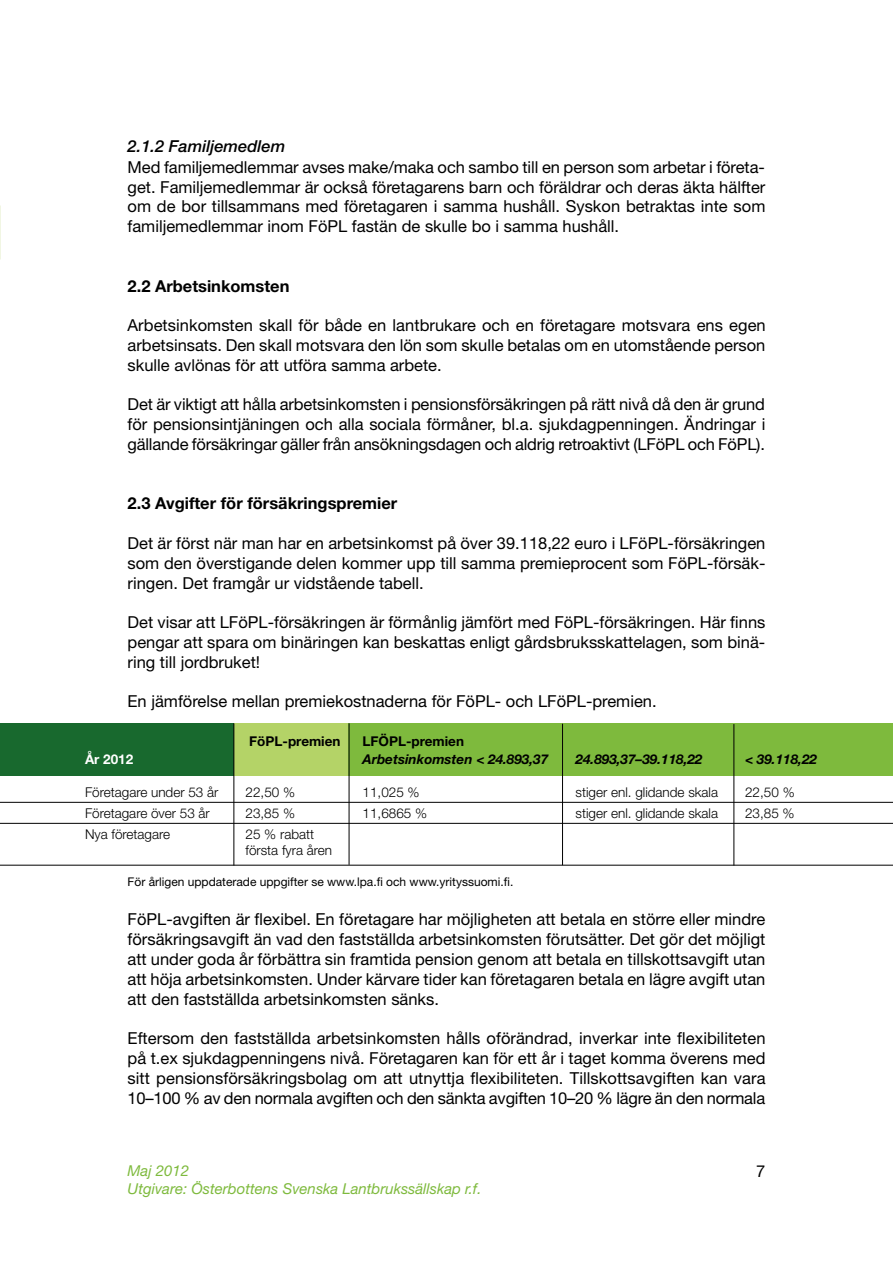
<style>
.page{position:relative;width:893px;height:1263px;background:#fff}
.page>*{position:absolute;margin:0;border:0;box-sizing:border-box;transform-origin:0 0}
.t1{font:16.5px/19.8px "Helvetica Neue LT Std";color:#000;text-align:justify}
.t2{font:700 16.5px "Helvetica Neue LT Std";color:#000}
.t3{font:italic 500 16.5px "Helvetica Neue LT Std";color:#000}
.t4{font:italic 15px "Helvetica Neue LT Std";color:#7eba3d}
.t5{font:300 13.5px/16.2px "Helvetica Neue LT Std";color:#000}
.t6{font:italic 700 13.5px "Helvetica Neue LT Std";color:#000}
.t7{font:700 13.5px "Helvetica Neue LT Std";color:#000}
.t8{font:700 13.5px "Helvetica Neue LT Std";color:#fff}
.t9{font:12px "Helvetica Neue LT Std";color:#000}
</style>
<div class="page">
<div style="left:0;top:723px;width:234px;height:53px;background:#18692e"></div>
<div style="left:234px;top:723px;width:115px;height:53px;background:#b4d367"></div>
<div style="left:349px;top:723px;width:544px;height:53px;background:#7eba3d"></div>
<hr style="left:0;top:865px;width:893px;height:1px;background:#000">
<hr style="left:0;top:802px;width:893px;height:1px;background:#000">
<hr style="left:0;top:823px;width:893px;height:1px;background:#000">
<hr style="left:233px;top:723px;width:1px;height:142px;background:#000">
<hr style="left:349px;top:723px;width:1px;height:142px;background:#000">
<hr style="left:562px;top:724px;width:1px;height:141px;background:#000">
<hr style="left:733px;top:724px;width:1px;height:141px;background:#000">
<p class="t3" style="left:128px;top:136px;width:159px">2.1.2 Familjemedlem</p>
<p class="t1" style="left:128px;top:157px;width:639px">Med familjemedlemmar avses make/maka och sambo till en person som arbetar i företa&shy;get. Familjemedlemmar är också företagarens barn och föräldrar och deras äkta hälfter om de bor tillsammans med företagaren i samma hushåll. Syskon betraktas inte som familjemedlemmar inom FöPL fastän de skulle bo i samma hushåll.</p>
<p class="t2" style="left:128px;top:276px;width:163px">2.2 Arbetsinkomsten</p>
<p class="t1" style="left:128px;top:315px;width:640px">Arbetsinkomsten skall för både en lantbrukare och en företagare motsvara ens egen arbetsinsats. Den skall motsvara den lön som skulle betalas om en utomstående person skulle avlönas för att utföra samma arbete.</p>
<p class="t1" style="left:128px;top:394px;width:639px">Det är viktigt att hålla arbetsinkomsten i pensionsförsäkringen på rätt nivå då den är grund för pensionsintjäningen och alla sociala förmåner, bl.a. sjukdagpenningen. Ändringar i gällande försäkringar gäller från ansökningsdagen och aldrig retroaktivt (LFöPL och FöPL).</p>
<p class="t2" style="left:128px;top:493px;width:271px">2.3 Avgifter för försäkringspremier</p>
<p class="t1" style="left:128px;top:533px;width:639px">Det är först när man har en arbetsinkomst på över 39.118,22 euro i LFöPL-försäkringen som den överstigande delen kommer upp till samma premieprocent som FöPL-försäk&shy;ringen. Det framgår ur vidstående tabell.</p>
<p class="t1" style="left:128px;top:612px;width:639px">Det visar att LFöPL-försäkringen är förmånlig jämfört med FöPL-försäkringen. Här finns pengar att spara om binäringen kan beskattas enligt gårdsbruksskattelagen, som binä&shy;ring till jordbruket!</p>
<p class="t1" style="left:128px;top:691px;width:531px">En jämförelse mellan premiekostnaderna för FöPL- och LFöPL-premien.</p>
<p class="t7" style="left:249px;top:732px;width:93px">FöPL-premien</p>
<p class="t7" style="left:363px;top:732px;width:103px">LFÖPL-premien</p>
<p class="t8" style="left:85px;top:750px;width:50px">År 2012</p>
<p class="t6" style="left:363px;top:750px;width:187px">Arbetsinkomsten &lt; 24.893,37</p>
<p class="t6" style="left:576px;top:750px;width:128px">24.893,37–39.118,22</p>
<p class="t6" style="left:745px;top:750px;width:73px">&lt; 39.118,22</p>
<p class="t5" style="left:85px;top:783px;width:135px">Företagare under 53 år</p>
<p class="t5" style="left:246px;top:783px;width:51px">22,50 %</p>
<p class="t5" style="left:363px;top:783px;width:59px">11,025 %</p>
<p class="t5" style="left:576px;top:783px;width:144px">stiger enl. glidande skala</p>
<p class="t5" style="left:745px;top:783px;width:51px">22,50 %</p>
<p class="t5" style="left:85px;top:804px;width:126px">Företagare över 53 år</p>
<p class="t5" style="left:246px;top:804px;width:51px">23,85 %</p>
<p class="t5" style="left:363px;top:804px;width:66px">11,6865 %</p>
<p class="t5" style="left:576px;top:804px;width:144px">stiger enl. glidande skala</p>
<p class="t5" style="left:745px;top:804px;width:51px">23,85 %</p>
<p class="t5" style="left:85px;top:825px;width:87px">Nya företagare</p>
<p class="t5" style="left:246px;top:825px;width:88px">25 % rabatt första fyra åren</p>
<p class="t9" style="left:128px;top:874px;width:387px">För årligen uppdaterade uppgifter se www.lpa.fi och www.yrityssuomi.fi.</p>
<p class="t1" style="left:128px;top:909px;width:639px">FöPL-avgiften är flexibel. En företagare har möjligheten att betala en större eller mindre försäkringsavgift än vad den fastställda arbetsinkomsten förutsätter. Det gör det möjligt att under goda år förbättra sin framtida pension genom att betala en tillskottsavgift utan att höja arbetsinkomsten. Under kärvare tider kan företagaren betala en lägre avgift utan att den fastställda arbetsinkomsten sänks.</p>
<p class="t1" style="left:128px;top:1028px;width:639px">Eftersom den fastställda arbetsinkomsten hålls oförändrad, inverkar inte flexibiliteten på t.ex sjukdagpenningens nivå. Företagaren kan för ett år i taget komma överens med sitt pensionsförsäkringsbolag om att utnyttja flexibiliteten. Tillskottsavgiften kan vara 10–100 % av den normala avgiften och den sänkta avgiften 10–20 % lägre än den normala</p>
<p class="t4" style="left:128px;top:1161px;width:63px">Maj 2012</p>
<p class="t1" style="left:756px;top:1161px;width:11px">7</p>
<p class="t4" style="left:128px;top:1179px;width:355px">Utgivare: Österbottens Svenska Lantbrukssällskap r.f.</p>
</div>
